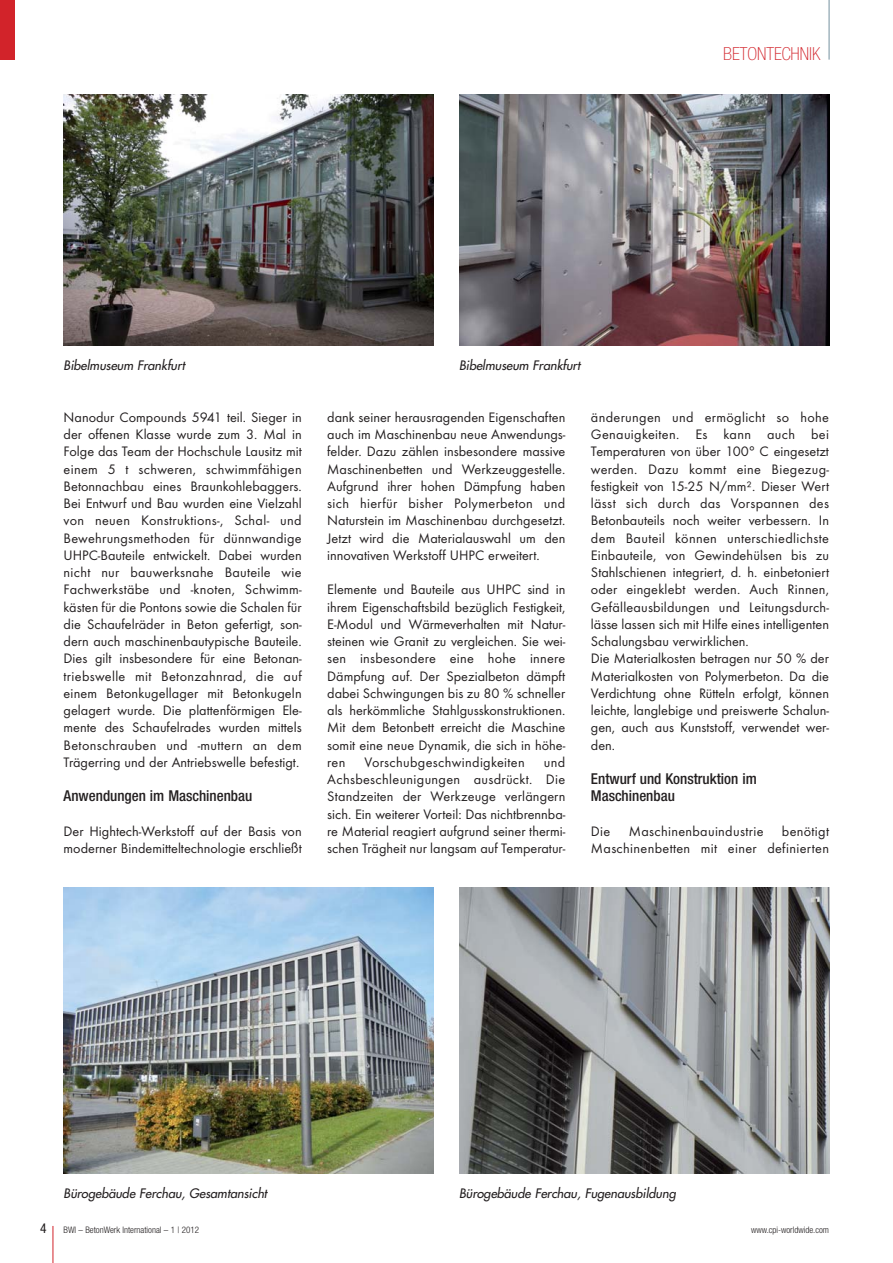
<style>
.page{position:relative;width:893px;height:1263px;background:#fff}
.page>*{position:absolute;margin:0;border:0;box-sizing:border-box;transform-origin:0 0}
.t1{font:100 condensed 18px "Helvetica Neue";color:#d2232a}
.t2{font:500 condensed 15px/17.2px "Helvetica Neue";color:#231f20}
.t3{font:14.25px/17.2px "Futura T";color:#231f20;text-align:justify}
.t4{font:14.25px/17.2px "Futura T";letter-spacing:.02em;color:#231f20;text-align:right}
.t5{font:condensed 13.5px "Helvetica Neue";color:#231f20}
.t6{font:italic 12.75px "Futura";letter-spacing:-.005em;color:#231f20}
.t7{font:300 condensed 9px "Helvetica Neue";color:#231f20}
</style>
<div class="page">
<hr style="left:53px;top:1226px;width:1px;height:37px;background:#d2232a">
<hr style="left:829px;top:0;width:1px;height:60px;background:#73909f">
<div style="left:0;top:0;width:15px;height:60px;background:#d2232a"></div>
<img style="left:64px;top:94px;width:369px;height:251px">
<img style="left:459px;top:94px;width:370px;height:251px">
<img style="left:64px;top:888px;width:369px;height:285px">
<img style="left:459px;top:888px;width:370px;height:285px">
<p class="t1" style="left:723px;top:47px;width:99px">BETONTECHNIK</p>
<p class="t6" style="left:64px;top:359px;width:125px">Bibelmuseum Frankfurt</p>
<p class="t6" style="left:459px;top:359px;width:125px">Bibelmuseum Frankfurt</p>
<p class="t3" style="left:64px;top:410px;width:240px">Nanodur Compounds 5941 teil. Sieger in der offenen Klasse wurde zum 3. Mal in Folge das Team der Hochschule Lausitz mit einem 5 t schweren, schwimmfähigen Beton nachbau eines Braunkohlebaggers.<br>Bei Entwurf und Bau wurden eine Vielzahl von neuen Konstruktions-, Schal- und Bewehrungsmethoden für dünnwandige UHPC-Bauteile entwickelt. Dabei wurden nicht nur bauwerksnahe Bauteile wie Fachwerkstäbe und -knoten, Schwimm&shy;kästen für die Pontons sowie die Schalen für die Schaufelräder in Beton gefertigt, son&shy;dern auch maschinenbautypische Bauteile.<br>Dies gilt insbesondere für eine Betonan - triebs welle mit Betonzahnrad, die auf einem Betonkugellager mit Betonkugeln gelagert wurde. Die plattenförmigen Ele - mente des Schaufelrades wurden mittels Beton schrauben und -muttern an dem Träger ring und der Antriebswelle befestigt.</p>
<p class="t2" style="left:64px;top:789px;width:190px">Anwendungen im Maschinenbau</p>
<p class="t3" style="left:64px;top:824px;width:240px">Der Hightech-Werkstoff auf der Basis von moderner Bindemittel technologie erschließt</p>
<p class="t3" style="left:327px;top:410px;width:240px">dank seiner herausragenden Eigenschaften auch im Maschinenbau neue Anwen dungs - felder. Dazu zählen insbesondere massive Maschinenbetten und Werk zeuggestelle.<br>Auf grund ihrer hohen Dämpfung haben sich hierfür bisher Polymer beton und Naturstein im Maschinenbau durchgesetzt.<br>Jetzt wird die Materialauswahl um den innovativen Werkstoff UHPC erweitert.</p>
<p class="t3" style="left:327px;top:582px;width:240px">Elemente und Bauteile aus UHPC sind in ihrem Eigenschaftsbild be züglich Festigkeit, E-Modul und Wärmeverhalten mit Natur - steinen wie Granit zu vergleichen. Sie wei&shy;sen insbesondere eine hohe innere Dämpfung auf. Der Spezialbeton dämpft dabei Schwingungen bis zu 80 % schneller als herkömmliche Stahlguss konstruktionen.<br>Mit dem Betonbett erreicht die Maschine somit eine neue Dynamik, die sich in höhe&shy;ren</p>
<p class="t3" style="left:327px;top:755px;width:240px;text-indent:217px">und Achsbeschleu ni gungen ausdrückt. Die Standzeiten der Werkzeuge verlängern sich. Ein weiterer Vorteil: Das nichtbrennba&shy;re Material reagiert aufgrund seiner thermi&shy;schen Trägheit nur langsam auf Tempe ratur -</p>
<p class="t4" style="left:365px;top:755px;width:162px">Vorschubgeschwindigkeiten</p>
<p class="t3" style="left:591px;top:410px;width:240px;text-align:left">änderun gen und ermöglicht so hohe Genauigkeiten. Es kann auch bei Temperaturen von über 100° C eingesetzt werden. Dazu kommt eine Biegezug - festigkeit von 15-25 N/mm². Dieser Wert lässt sich durch das Vorspannen des Betonbauteils noch weiter verbessern. In dem Bauteil können unterschiedlichste Einbauteile, von Gewinde hülsen bis zu Stahlschienen integriert, d. h. einbetoniert oder eingeklebt werden. Auch Rinnen, Gefälleausbildungen und Leitungs durch - lässe lassen sich mit Hilfe eines intelligenten Scha lungs bau verwirklichen.<br>Die Materialkosten betragen nur 50 % der Materialkosten von Poly mer beton. Da die Verdichtung ohne Rütteln erfolgt, können leichte, langlebige und preiswerte Schalun - gen, auch aus Kunststoff, verwendet wer&shy;den.</p>
<p class="t2" style="left:591px;top:771px;width:167px">Entwurf und Konstruktion im<br>Maschinenbau</p>
<p class="t3" style="left:591px;top:824px;width:21px">Die</p>
<p class="t4" style="left:629px;top:824px;width:136px">Maschinenbauindustrie</p>
<p class="t4" style="left:591px;top:824px;width:240px">benötigt<br>Maschinenbetten mit einer definierten</p>
<p class="t6" style="left:64px;top:1187px;width:207px">Bürogebäude Ferchau, Gesamtansicht</p>
<p class="t6" style="left:459px;top:1187px;width:220px">Bürogebäude Ferchau, Fugenausbildung</p>
<p class="t5" style="left:40px;top:1223px;width:8px">4</p>
<p class="t7" style="left:64px;top:1226px;width:137px">BWI – BetonWerk International – 1 | 2012</p>
<p class="t7" style="left:751px;top:1226px;width:79px">www.cpi-worldwide.com</p>
</div>
